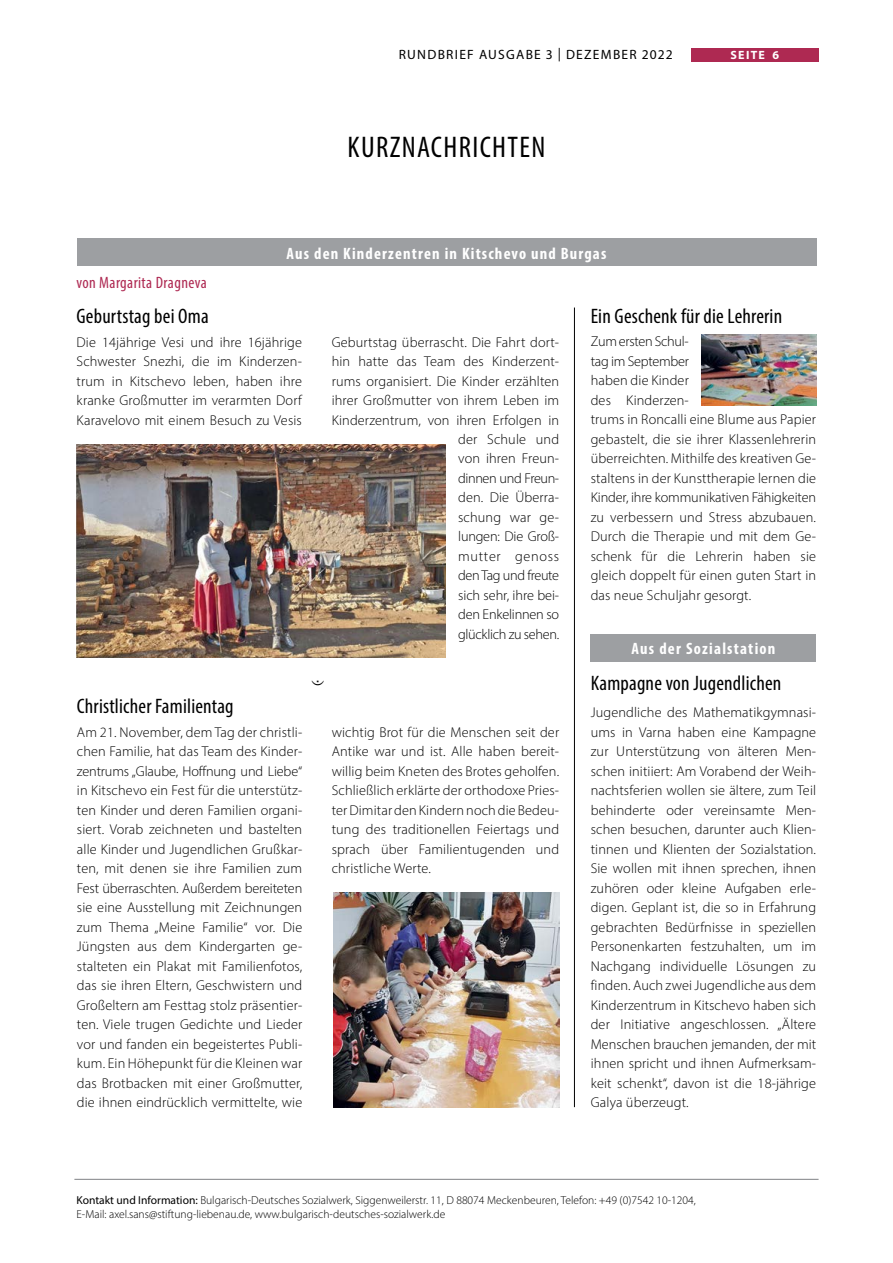
<style>
.page{position:relative;width:893px;height:1263px;background:#fff}
.page>*{position:absolute;margin:0;border:0;box-sizing:border-box;transform-origin:0 0}
.t1{font:condensed 30px "Myriad Pro";letter-spacing:.045em;color:#000}
.t2{font:condensed 21px "Myriad Pro";letter-spacing:.01em;color:#000}
.t3{font:700 condensed 16.5px "Myriad Pro";letter-spacing:.07em;color:#fff}
.t4{font:condensed 16.5px "Myriad Pro";letter-spacing:.025em;color:#ae2952}
.t5{font:300 14.25px/19.5px "Myriad Pro";letter-spacing:.01em;color:#000;text-align:justify}
.t6{font:13.5px "Myriad Pro";letter-spacing:.095em;color:#000}
.t7{font:700 12px "Myriad Pro";letter-spacing:.105em;color:#fff}
.t8{font:300 11.55px/13.5px "Myriad Pro";color:#000}
.s1{font-weight:400}
</style>
<div class="page">
<img style="left:77px;top:444px;width:368px;height:214px">
<img style="left:334px;top:893px;width:225px;height:214px">
<hr style="left:574px;top:308px;width:1px;height:799px;background:#000">
<img style="left:702px;top:335px;width:114px;height:70px">
<div style="left:77px;top:239px;width:739px;height:27px;background:#9d9fa2"></div>
<div style="left:591px;top:634px;width:225px;height:28px;background:#9d9fa2"></div>
<hr style="left:74px;top:1179px;width:745px;height:1px;background:#808285">
<div style="left:691px;top:48px;width:128px;height:13px;background:#ae2952"></div>
<p class="t6" style="left:399px;top:46px;width:275px">RUNDBRIEF AUSGABE 3 | DEZEMBER 2022</p>
<p class="t7" style="left:730px;top:47px;width:50px">SEITE 6</p>
<h1 class="t1" style="left:348px;top:128px;width:199px">KURZNACHRICHTEN</h1>
<p class="t4" style="left:77px;top:273px;width:132px">von Margarita Dragneva</p>
<h2 class="t2" style="left:77px;top:303px;width:134px">Geburtstag bei Oma</h2>
<p class="t3" style="left:287px;top:243px;width:321px">Aus den Kinderzentren in Kitschevo und Burgas</p>
<h2 class="t2" style="left:591px;top:303px;width:193px">Ein Geschenk für die Lehrerin</h2>
<p class="t5" style="left:77px;top:332px;width:227px">Die 14jährige Vesi und ihre 16jährige Schwester Snezhi, die im Kinderzen&shy;trum in Kitschevo leben, haben ihre kranke Großmutter im verarmten Dorf Karavelovo mit einem Besuch zu Vesis</p>
<p class="t5" style="left:332px;top:332px;width:229px;text-align:right">Geburtstag überrascht. Die Fahrt dort&shy;hin hatte das Team des Kinderzent&shy;rums organisiert. Die Kinder erzählten ihrer Großmutter von ihrem Leben im<br>Kinderzentrum, von ihren Erfolgen in der Schule und<br>von ihren Freun-<br>dinnen und Freun-<br>den. Die Überra-<br>schung war ge-<br>lungen: Die Groß-<br>mutter genoss<br>den Tag und freute<br>sich sehr, ihre bei-<br>den Enkelinnen so<br>glücklich zu sehen.</p>
<p class="t5" style="left:591px;top:332px;width:227px;text-align:left">Zum ersten Schul-<br>tag im September<br>haben die Kinder<br>des Kinderzen-<br>trums in Roncalli eine Blume aus Papier gebastelt, die sie ihrer Klassenlehrerin überreichten. Mithilfe des kreativen Ge&shy;staltens in der Kunsttherapie lernen die<br>Kinder, ihre kommunikativen Fähigkeiten zu verbessern und Stress abzubauen.<br>Durch die Therapie und mit dem Ge&shy;schenk für die Lehrerin haben sie gleich doppelt für einen guten Start in das neue Schuljahr gesorgt.</p>
<p class="t3" style="left:631px;top:639px;width:146px">Aus der Sozialstation</p>
<h2 class="t2" style="left:591px;top:670px;width:192px">Kampagne von Jugendlichen</h2>
<h2 class="t2" style="left:77px;top:693px;width:158px">Christlicher Familientag</h2>
<p class="t5" style="left:591px;top:702px;width:227px">Jugendliche des Mathematikgymnasi&shy;ums in Varna haben eine Kampagne zur Unterstützung von älteren Men&shy;schen initiiert: Am Vorabend der Weih&shy;nachtsferien wollen sie ältere, zum Teil behinderte oder vereinsamte Men&shy;schen besuchen, darunter auch Klien&shy;tinnen und Klienten der Sozialstation.<br>Sie wollen mit ihnen sprechen, ihnen zuhören oder kleine Aufgaben erle&shy;digen. Geplant ist, die so in Erfahrung gebrachten Bedürfnisse in speziellen Personenkarten festzuhalten, um im Nachgang individuelle Lösungen zu finden. Auch zwei Jugendliche aus dem Kinderzentrum in Kitschevo haben sich der Initiative angeschlossen. „Ältere Menschen brauchen jemanden, der mit ihnen spricht und ihnen Aufmerksam&shy;keit schenkt“, davon ist die 18-jährige Galya überzeugt.</p>
<p class="t5" style="left:332px;top:722px;width:229px">wichtig Brot für die Menschen seit der Antike war und ist. Alle haben bereit&shy;willig beim Kneten des Brotes geholfen.<br>Schließlich erklärte der orthodoxe Pries&shy;ter Dimitar den Kindern noch die Bedeu&shy;tung des traditionellen Feiertags und sprach über Familientugenden und christliche Werte.</p>
<p class="t5" style="left:77px;top:722px;width:227px">Am 21. November, dem Tag der christli&shy;chen Familie, hat das Team des Kinder&shy;zentrums „Glaube, Hoffnung und Liebe“ in Kitschevo ein Fest für die unterstütz&shy;ten Kinder und deren Familien organi&shy;siert. Vorab zeichneten und bastelten alle Kinder und Jugendlichen Grußkar&shy;ten, mit denen sie ihre Familien zum Fest überraschten. Außerdem bereiteten sie eine Ausstellung mit Zeichnungen zum Thema „Meine Familie“ vor. Die Jüngsten aus dem Kindergarten ge&shy;stalteten ein Plakat mit Familienfotos, das sie ihren Eltern, Geschwistern und Großeltern am Festtag stolz präsentier&shy;ten. Viele trugen Gedichte und Lieder vor und fanden ein begeistertes Publi&shy;kum. Ein Höhepunkt für die Kleinen war das Brotbacken mit einer Großmutter, die ihnen eindrücklich vermittelte, wie</p>
<p class="t8" style="left:77px;top:1193px;width:621px"><span class="s1">Kontakt und Information:</span> Bulgarisch-Deutsches Sozialwerk, Siggenweilerstr. 11, D 88074 Meckenbeuren, Telefon: +49 (0)7542 10-1204,<br>E-Mail: axel.sans@stiftung-liebenau.de, www.bulgarisch-deutsches-sozialwerk.de</p>
</div>
